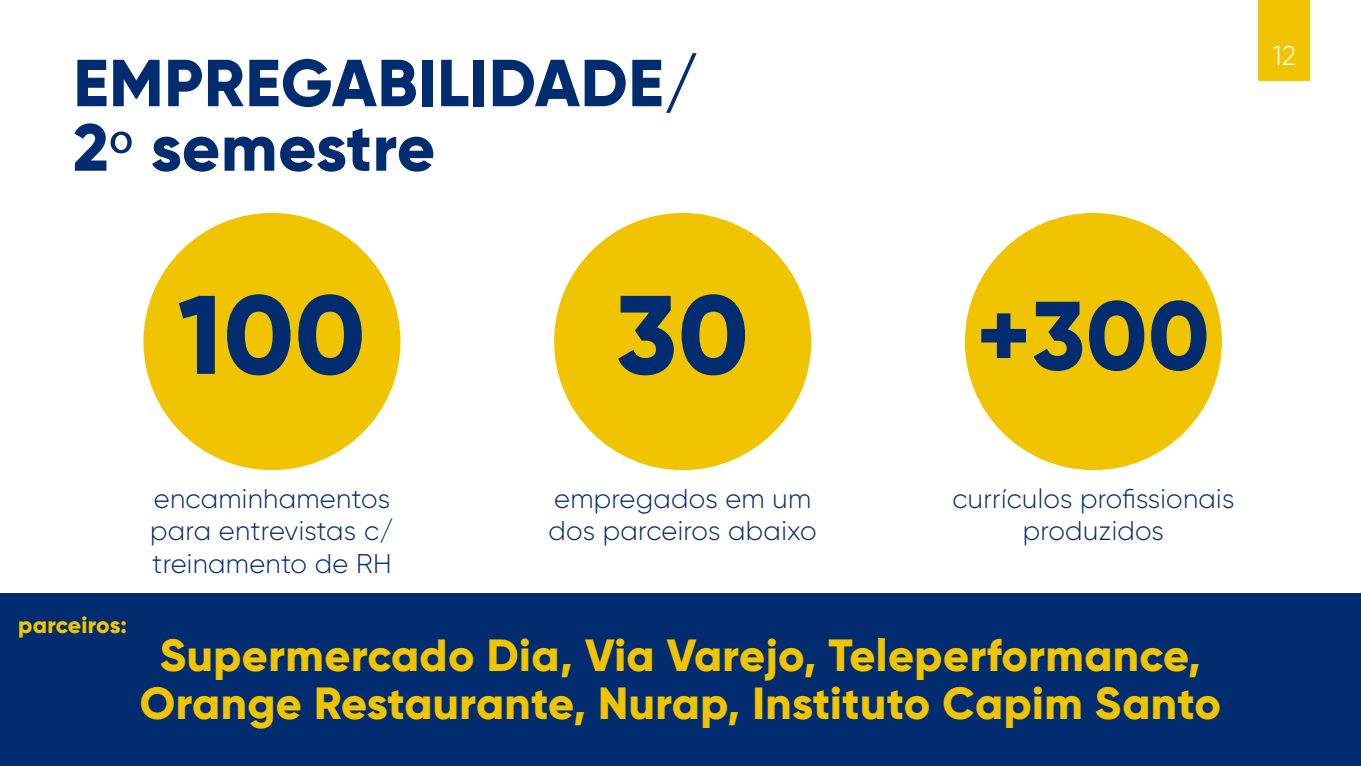
<style>
.page{position:relative;width:1361px;height:766px;background:#fff}
.page>*{position:absolute;margin:0;border:0;box-sizing:border-box;transform-origin:0 0}
.t1{font:800 111.3px "Gilroy";color:#012d70}
.t2{font:800 97.05px "Gilroy";color:#012d70}
.t3{font:800 66.3px/64.5px "Gilroy";letter-spacing:.01em;color:#012d70}
.t4{font:800 45px/48px "Gilroy";letter-spacing:.01em;color:#f1c402;text-align:center}
.t5{font:300 27px/32.4px "Gilroy";letter-spacing:.01em;color:#012d70}
.t6{font:300 27px "Gilroy";color:#fff}
.t7{font:800 23.1px "Gilroy";letter-spacing:.005em;color:#f1c402}
.s1{font-family:"Myriad Pro";font-weight:400}
</style>
<div class="page">
<div style="left:965px;top:213px;width:257px;height:257px;background:#f1c402;border-radius:50%"></div>
<div style="left:143px;top:213px;width:257px;height:257px;background:#f1c402;border-radius:50%"></div>
<div style="left:554px;top:213px;width:257px;height:257px;background:#f1c402;border-radius:50%"></div>
<div style="left:0;top:593px;width:1361px;height:172px;background:#012d70"></div>
<div style="left:1258px;top:0;width:51px;height:81px;background:#f1c402"></div>
<h3 class="t3" style="left:73px;top:50px;width:627px">EMPREGABILIDADE/<br>2<span class="s1">º</span> semestre</h3>
<p class="t6" style="left:1272px;top:39px;width:25px">12</p>
<h1 class="t1" style="left:178px;top:264px;width:189px">100</h1>
<h1 class="t1" style="left:616px;top:264px;width:134px">30</h1>
<h2 class="t2" style="left:976px;top:274px;width:234px">+300</h2>
<p class="t5" style="left:150px;top:481px;width:245px">encaminhamentos para entrevistas c/ treinamento de RH</p>
<p class="t5" style="left:548px;top:481px;width:270px">empregados em um dos parceiros abaixo</p>
<p class="t5" style="left:952px;top:481px;width:283px;text-align:center">currículos profissionais produzidos</p>
<p class="t7" style="left:18px;top:609px;width:110px">parceiros:</p>
<h3 class="t4" style="left:140px;top:631px;width:1082px">Supermercado Dia, Via Varejo, Teleperformance,<br>Orange Restaurante, Nurap, Instituto Capim Santo</h3>
</div>
